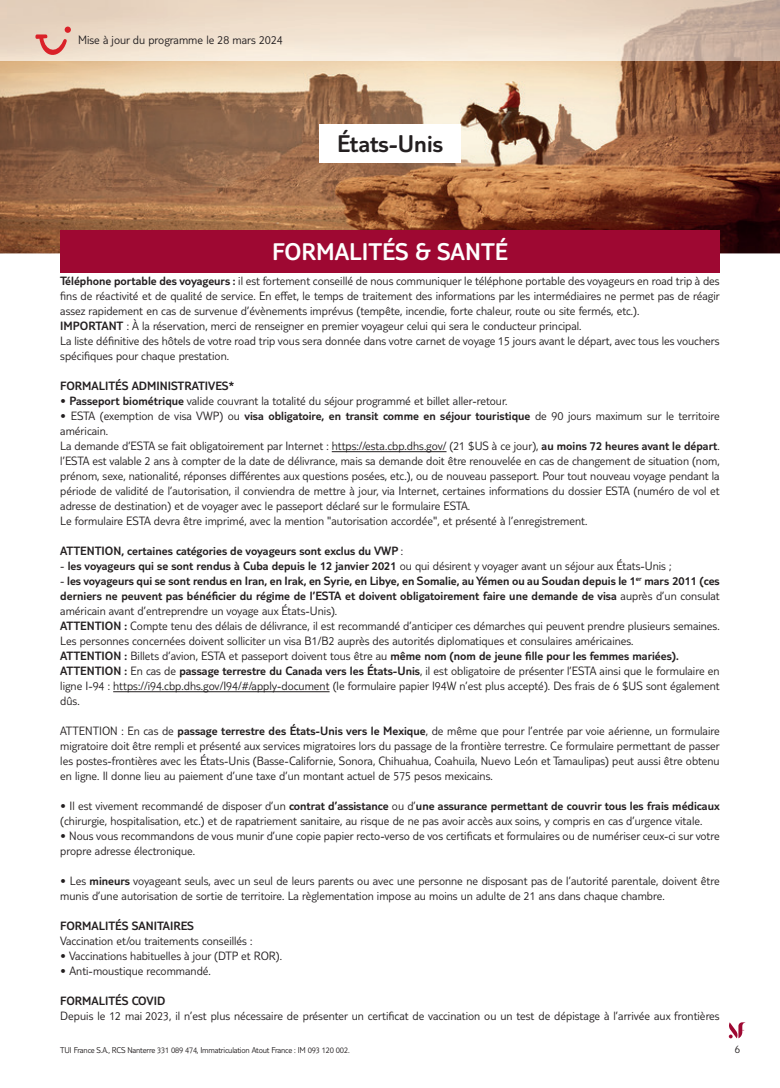
<style>
.page{position:relative;width:780px;height:1088px;background:#fff}
.page>*{position:absolute;margin:0;border:0;box-sizing:border-box;transform-origin:0 0}
.t1{font:300 25px "TUI Type";color:#fff}
.t2{font:300 25px "TUI Type";color:#231f20}
.t3{font:300 12.5px/15px "TUI Type";color:#231f20}
.t4{font:300 12.5px "TUI Type";color:#231f20}
.t5{font:300 11.25px "TUI Type";color:#231f20}
.t6{font:300 8.75px "TUI Type";letter-spacing:-.02em;color:#231f20}
.s1{font-style:inherit}
</style>
<div class="page">
<svg style="left:728px;top:1022px;width:18px;height:16px"></svg>
<img style="left:0;top:60px;width:780px;height:193px">
<div style="left:319px;top:124px;width:141px;height:39px;background:#fff"></div>
<hr style="left:332px;top:451px;width:114px;height:1px;background:#231f20">
<hr style="left:113px;top:691px;width:216px;height:1px;background:#231f20">
<div style="left:60px;top:230px;width:659px;height:43px;background:#9e0832"></div>
<svg style="left:35px;top:27px;width:36px;height:33px"></svg>
<p class="t3" style="left:78px;top:32px;width:206px">Mise à jour du programme le 28 mars 2024</p>
<h1 class="t2" style="left:337px;top:129px;width:107px">États-Unis</h1>
<h1 class="t1" style="left:272px;top:237px;width:237px">FORMALITÉS &amp; SANTÉ</h1>
<p class="t3" style="left:60px;top:273px;width:661px"><span class="s1">Téléphone portable des voyageurs :</span> il est fortement conseillé de nous communiquer le téléphone portable des voyageurs en road trip à des fins de réactivité et de qualité de service. En effet, le temps de traitement des informations par les intermédiaires ne permet pas de réagir assez rapidement en cas de survenue d’évènements imprévus (tempête, incendie, forte chaleur, route ou site fermés, etc.).<br><span class="s1">IMPORTANT</span> : À la réservation, merci de renseigner en premier voyageur celui qui sera le conducteur principal.<br>La liste définitive des hôtels de votre road trip vous sera donnée dans votre carnet de voyage 15 jours avant le départ, avec tous les vouchers spécifiques pour chaque prestation.</p>
<p class="t4" style="left:60px;top:379px;width:175px">FORMALITÉS ADMINISTRATIVES*</p>
<p class="t3" style="left:60px;top:393px;width:448px">• <span class="s1">Passeport biométrique</span> valide couvrant la totalité du séjour programmé et billet aller-retour.</p>
<p class="t3" style="left:60px;top:408px;width:661px">• ESTA (exemption de visa VWP) ou <span class="s1">visa obligatoire, en transit comme en séjour touristique</span> de 90 jours maximum sur le territoire américain.<br>La demande d’ESTA se fait obligatoirement par Internet : https://esta.cbp.dhs.gov/ (21 $US à ce jour), <span class="s1">au moins 72 heures avant le départ</span> . l’ESTA est valable 2 ans à compter de la date de délivrance, mais sa demande doit être renouvelée en cas de changement de situation (nom, prénom, sexe, nationalité, réponses différentes aux questions posées, etc.), ou de nouveau passeport. Pour tout nouveau voyage pendant la période de validité de l’autorisation, il conviendra de mettre à jour, via Internet, certaines informations du dossier ESTA (numéro de vol et adresse de destination) et de voyager avec le passeport déclaré sur le formulaire ESTA.<br>Le formulaire ESTA devra être imprimé, avec la mention "autorisation accordée", et présenté à l’enregistrement.</p>
<p class="t4" style="left:60px;top:544px;width:344px">ATTENTION, certaines catégories de voyageurs sont exclus du VWP <span class="s1">:</span></p>
<p class="t4" style="left:60px;top:559px;width:612px"><span class="s1">-</span> les voyageurs qui se sont rendus à Cuba depuis le 12 janvier 2021 <span class="s1">ou qui désirent y voyager avant un séjour aux États-Unis ;</span></p>
<p class="t3" style="left:60px;top:573px;width:661px">- <span class="s1">les voyageurs qui se sont rendus en Iran, en Irak, en Syrie, en Libye, en Somalie, au Yémen ou au Soudan depuis le 1</span><sup>er</sup> <span class="s1">mars 2011 (ces derniers ne peuvent pas bénéficier du régime de l’ESTA et doivent obligatoirement faire une demande de visa</span> auprès d’un consulat américain avant d’entreprendre un voyage aux États-Unis).<br><span class="s1">ATTENTION :</span> Compte tenu des délais de délivrance, il est recommandé d’anticiper ces démarches qui peuvent prendre plusieurs semaines.<br>Les personnes concernées doivent solliciter un visa B1/B2 auprès des autorités diplomatiques et consulaires américaines.<br><span class="s1">ATTENTION :</span> Billets d’avion, ESTA et passeport doivent tous être au <span class="s1">même nom (nom de jeune fille pour les femmes mariées).<br>ATTENTION :</span> En cas de <span class="s1">passage terrestre du Canada vers les États-Unis</span> , il est obligatoire de présenter l’ESTA ainsi que le formulaire en ligne I-94 : https://i94.cbp.dhs.gov/I94/#/apply-document (le formulaire papier I94W n’est plus accepté). Des frais de 6 $US sont également dûs.</p>
<p class="t3" style="left:60px;top:723px;width:661px;text-align:justify">ATTENTION : En cas de <span class="s1">passage terrestre des États-Unis vers le Mexique</span> , de même que pour l’entrée par voie aérienne, un formulaire migratoire doit être rempli et présenté aux services migratoires lors du passage de la frontière terrestre. Ce formulaire permettant de passer les postes-frontières avec les États-Unis (Basse-Californie, Sonora, Chihuahua, Coahuila, Nuevo León et Tamaulipas) peut aussi être obtenu en ligne. Il donne lieu au paiement d’une taxe d’un montant actuel de 575 pesos mexicains.</p>
<p class="t3" style="left:60px;top:798px;width:661px">• Il est vivement recommandé de disposer d’un <span class="s1">contrat d’assistance</span> ou d’ <span class="s1">une assurance permettant de couvrir tous les frais médicaux </span>(chirurgie, hospitalisation, etc.) et de rapatriement sanitaire, au risque de ne pas avoir accès aux soins, y compris en cas d’urgence vitale.</p>
<p class="t3" style="left:60px;top:828px;width:661px">• Nous vous recommandons de vous munir d’une copie papier recto-verso de vos certificats et formulaires ou de numériser ceux-ci sur votre propre adresse électronique.</p>
<p class="t3" style="left:60px;top:873px;width:661px">• Les <span class="s1">mineurs</span> voyageant seuls, avec un seul de leurs parents ou avec une personne ne disposant pas de l’autorité parentale, doivent être munis d’une autorisation de sortie de territoire. La règlementation impose au moins un adulte de 21 ans dans chaque chambre.</p>
<p class="t4" style="left:60px;top:919px;width:135px">FORMALITÉS SANITAIRES</p>
<p class="t3" style="left:60px;top:933px;width:194px">Vaccination et/ou traitements conseillés :</p>
<p class="t3" style="left:60px;top:948px;width:223px">• Vaccinations habituelles à jour (DTP et ROR).</p>
<p class="t3" style="left:60px;top:963px;width:152px">• Anti-moustique recommandé.</p>
<p class="t4" style="left:60px;top:994px;width:107px">FORMALITÉS COVID</p>
<p class="t3" style="left:60px;top:1008px;width:661px">Depuis le 12 mai 2023, il n’est plus nécessaire de présenter un certificat de vaccination ou un test de dépistage à l’arrivée aux frontières</p>
<p class="t6" style="left:60px;top:1045px;width:291px">TUI France S.A., RCS Nanterre 331 089 474, Immatriculation Atout France : IM 093 120 002.</p>
<p class="t5" style="left:734px;top:1042px;width:7px">6</p>
</div>
